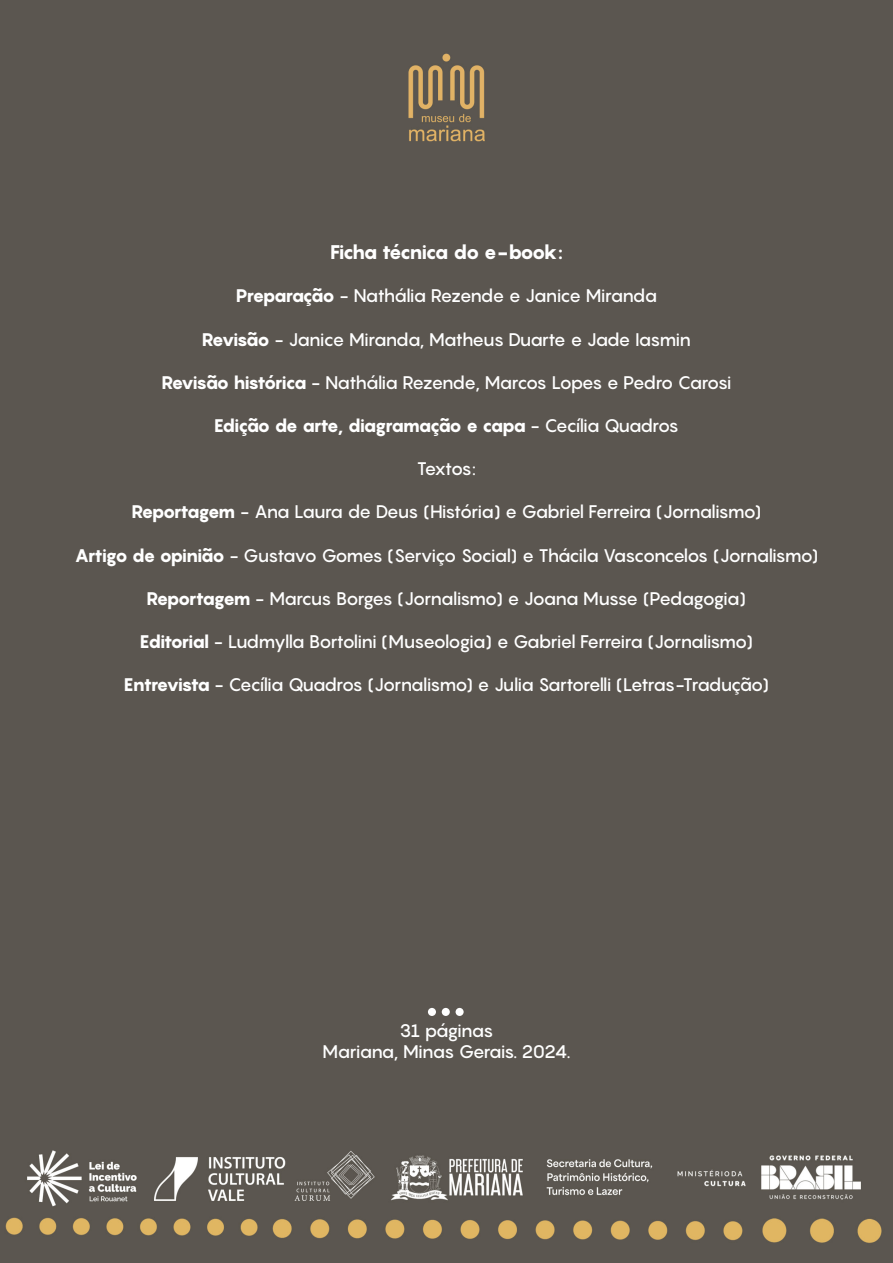
<style>
.page{position:relative;width:893px;height:1263px;background:#5b5650}
.page>*{position:absolute;margin:0;border:0;box-sizing:border-box;transform-origin:0 0}
.t1{font:500 72px "Pangram";color:#fff}
.t2{font:800 19.5px "Pangram";letter-spacing:-.08em;color:#fff}
.t3{font:500 18px "Pangram";letter-spacing:-.07em;color:#fff}
.t4{font:800 18px "Pangram";letter-spacing:-.08em;color:#fff}
.s1{font-weight:800}
.s2{font-weight:500}
</style>
<div class="page">
<p class="t2" style="left:330px;top:239px;width:234px">Ficha técnica do e-book:</p>
<p class="t3" style="left:236px;top:284px;width:423px"><span class="s1">Preparação</span> - Nathália Rezende e Janice Miranda</p>
<p class="t3" style="left:202px;top:327px;width:491px"><span class="s1">Revisão</span> - Janice Miranda, Matheus Duarte e Jade Iasmin</p>
<p class="t3" style="left:161px;top:371px;width:571px"><span class="s1">Revisão histórica</span> - Nathália Rezende, Marcos Lopes e Pedro Carosi</p>
<p class="t4" style="left:214px;top:414px;width:466px">Edição de arte, diagramação e capa <span class="s2">- Cecília Quadros</span></p>
<p class="t3" style="left:417px;top:457px;width:61px">Textos:</p>
<p class="t3" style="left:131px;top:500px;width:632px"><span class="s1">Reportagem</span> - Ana Laura de Deus (História) e Gabriel Ferreira (Jornalismo)</p>
<p class="t3" style="left:74px;top:543px;width:746px"><span class="s1">Artigo de opinião</span> - Gustavo Gomes (Serviço Social) e Thácila Vasconcelos (Jornalismo)</p>
<p class="t3" style="left:147px;top:587px;width:601px"><span class="s1">Reportagem</span> - Marcus Borges (Jornalismo) e Joana Musse (Pedagogia)</p>
<p class="t3" style="left:140px;top:630px;width:615px"><span class="s1">Editorial</span> - Ludmylla Bortolini (Museologia) e Gabriel Ferreira (Jornalismo)</p>
<p class="t3" style="left:124px;top:673px;width:647px"><span class="s1">Entrevista</span> - Cecília Quadros (Jornalismo) e Julia Sartorelli (Letras-Tradução)</p>
<p class="t1" style="left:426px;top:943px;width:43px">...</p>
<p class="t3" style="left:399px;top:1019px;width:96px">31 páginas</p>
<p class="t3" style="left:322px;top:1040px;width:250px">Mariana, Minas Gerais. 2024.</p>
</div>
